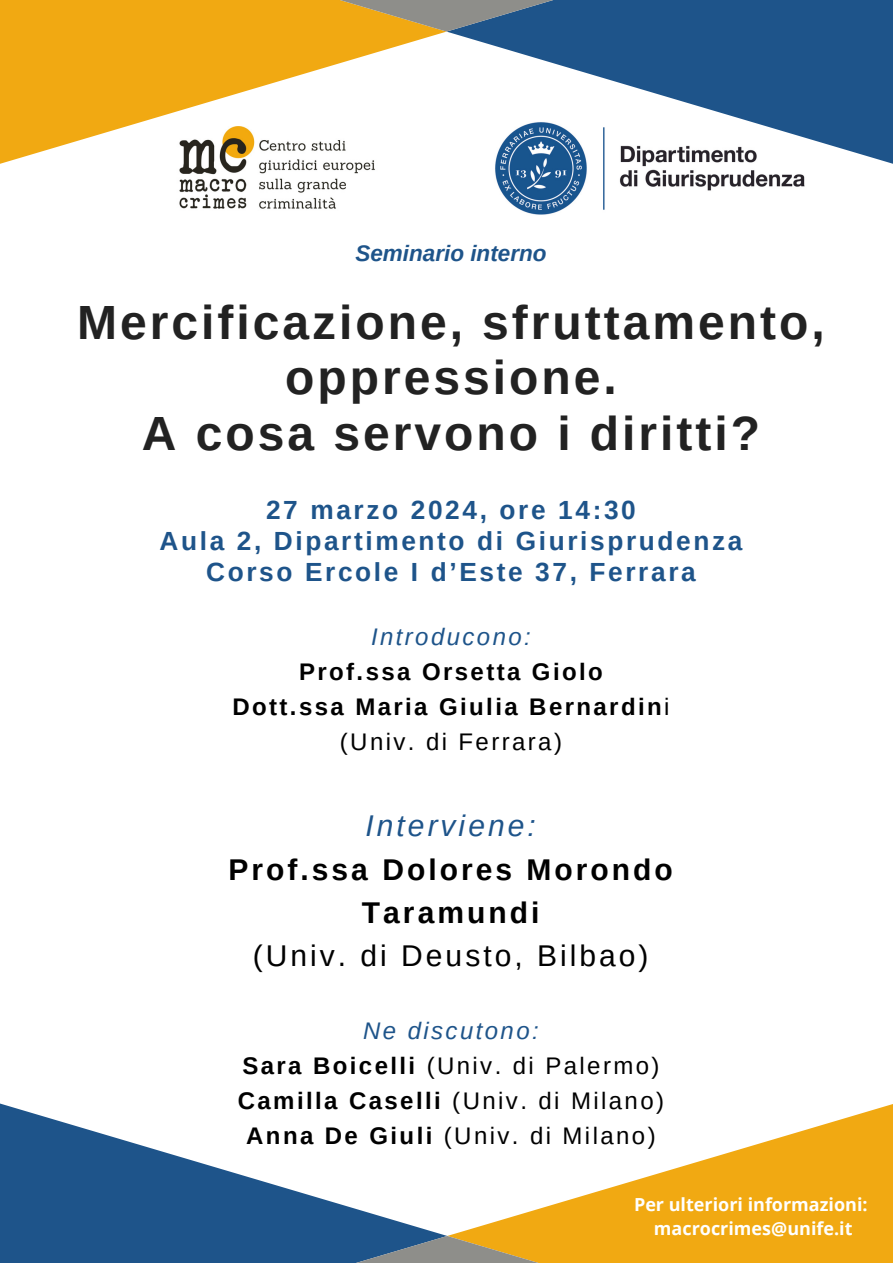
<style>
.page{position:relative;width:893px;height:1263px;background:#fff}
.page>*{position:absolute;margin:0;border:0;box-sizing:border-box;transform-origin:0 0}
.t1{font:700 48px/55.1px "Arimo";letter-spacing:.06em;color:#222;text-align:center}
.t2{font:700 30px/43.3px "Arimo";letter-spacing:.1em;color:#000;text-align:center}
.t3{font:700 26.25px/30.9px "Arimo";letter-spacing:.1em;color:#1e548a;text-align:center}
.t4{font:24px/34.9px "Arimo";letter-spacing:.1em;color:#000;text-align:center}
.t5{font:700 24px/34.9px "Arimo";letter-spacing:.1em;color:#000;text-align:center}
.t6{font:italic 700 22.5px "Arimo";color:#1e548a}
.t7{font:700 18px "Open Sans";color:#fff}
.s1{font-weight:400;font-style:italic;color:#1e548a}
.s2{font-weight:400}
.s3{font-style:italic;color:#1e548a}
.s4{font-weight:700}
</style>
<div class="page">
<svg style="left:447px;top:1104px;width:446px;height:159px;fill:#f1a912"></svg>
<svg style="left:0;top:1103px;width:447px;height:160px;fill:#1e548a"></svg>
<svg style="left:232px;top:1236px;width:430px;height:27px;background:#88815b"></svg>
<img style="left:179px;top:196px;width:157px;height:13px">
<img style="left:504px;top:196px;width:101px;height:19px">
<svg style="left:0;top:0;width:445px;height:196px"></svg>
<svg style="left:448px;top:0;width:445px;height:196px;fill:#1e548e"></svg>
<svg style="left:233px;top:0;width:427px;height:32px;background:#89825d"></svg>
<h1 class="t6" style="left:355px;top:241px;width:193px">Seminario interno</h1>
<p class="t1" style="left:77px;top:295px;width:749px">Mercificazione, sfruttamento, oppressione.<br>A cosa servono i diritti?</p>
<h5 class="t3" style="left:159px;top:494px;width:584px">27 marzo 2024, ore 14:30<br>Aula 2, Dipartimento di Giurisprudenza<br>Corso Ercole I d’Este 37, Ferrara</h5>
<h3 class="t5" style="left:232px;top:619px;width:439px"><span class="s1">Introducono:<br></span>Prof.ssa Orsetta Giolo<br>Dott.ssa Maria Giulia Bernardin<span class="s2">i (Univ. di Ferrara)</span></h3>
<h4 class="t2" style="left:229px;top:804px;width:445px"><span class="s1">Interviene:<br></span>Prof.ssa Dolores Morondo<br>Taramundi<br><span class="s2">(Univ. di Deusto, Bilbao)</span></h4>
<h2 class="t4" style="left:238px;top:1013px;width:428px"><span class="s3">Ne discutono:<br></span><span class="s4">Sara Boicelli</span> (Univ. di Palermo)<br><span class="s4">Camilla Caselli</span> (Univ. di Milano)<br><span class="s4">Anna De Giuli</span> (Univ. di Milano)</h2>
<h4 class="t7" style="left:634px;top:1191px;width:235px">Per ulteriori informazioni:</h4>
<p class="t7" style="left:654px;top:1216px;width:200px">macrocrimes@unife.it</p>
</div>
